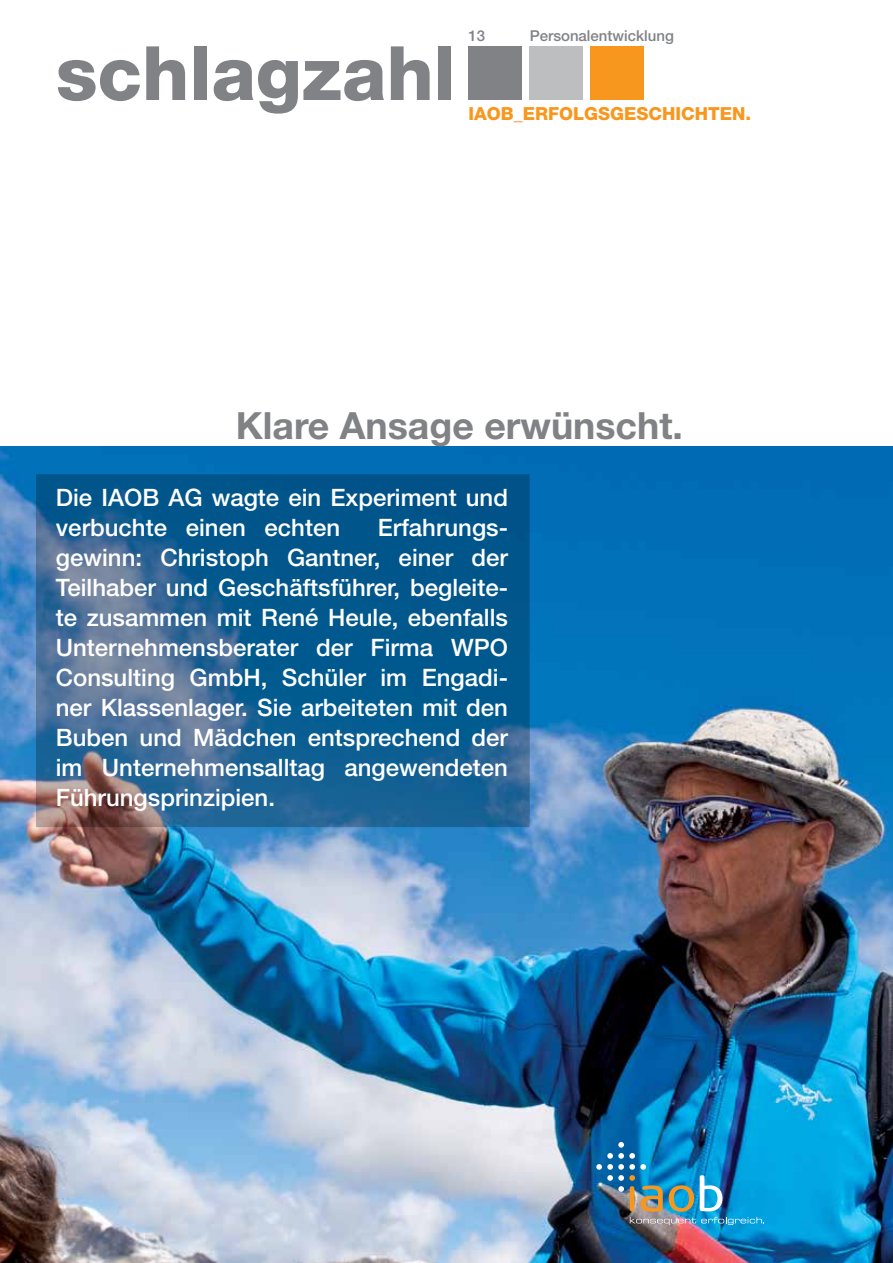
<style>
.page{position:relative;width:893px;height:1263px;background:#fff}
.page>*{position:absolute;margin:0;border:0;box-sizing:border-box;transform-origin:0 0}
.t1{font:800 75px "Helvetica Neue";color:#808285}
.t2{font:700 37.5px "Helvetica Neue";color:#808285}
.t3{font:500 24px/30px "Helvetica Neue";color:#fff}
.t4{font:800 18px "Helvetica Neue";color:#f8971d}
.t5{font:500 15px "Helvetica Neue";color:#808285}
</style>
<div class="page">
<img style="left:0;top:446px;width:893px;height:817px">
<div style="left:591px;top:47px;width:53px;height:53px;background:#f8971d"></div>
<div style="left:469px;top:47px;width:53px;height:53px;background:#808285"></div>
<div style="left:530px;top:47px;width:53px;height:53px;background:#bcbec0"></div>
<img style="left:596px;top:1142px;width:168px;height:83px">
<svg style="left:38px;top:476px;width:490px;height:349px;background:#1f6190"></svg>
<h1 class="t1" style="left:56px;top:29px;width:402px">schlagzahl</h1>
<p class="t5" style="left:469px;top:26px;width:18px">13</p>
<p class="t5" style="left:530px;top:26px;width:146px">Personalentwicklung</p>
<p class="t4" style="left:469px;top:103px;width:284px">IAOB_ERFOLGSGESCHICHTEN.</p>
<h2 class="t2" style="left:236px;top:402px;width:449px">Klare Ansage erwünscht.</h2>
<p class="t3" style="left:56px;top:482px;width:454px">Die IAOB AG wagte ein Experiment und verbuchte einen echten</p>
<p class="t3" style="left:56px;top:512px;width:454px;text-align:justify;text-indent:322px">Erfahrungs&shy;gewinn: Christoph Gantner, einer der Teilhaber und Geschäftsführer, begleite&shy;te zusammen mit René Heule, ebenfalls Unternehmensberater der Firma WPO Consulting GmbH, Schüler im Engadi&shy;ner Klassenlager. Sie arbeiteten mit den Buben und Mädchen entsprechend der im Unternehmensalltag angewendeten Führungsprinzipien.</p>
</div>
